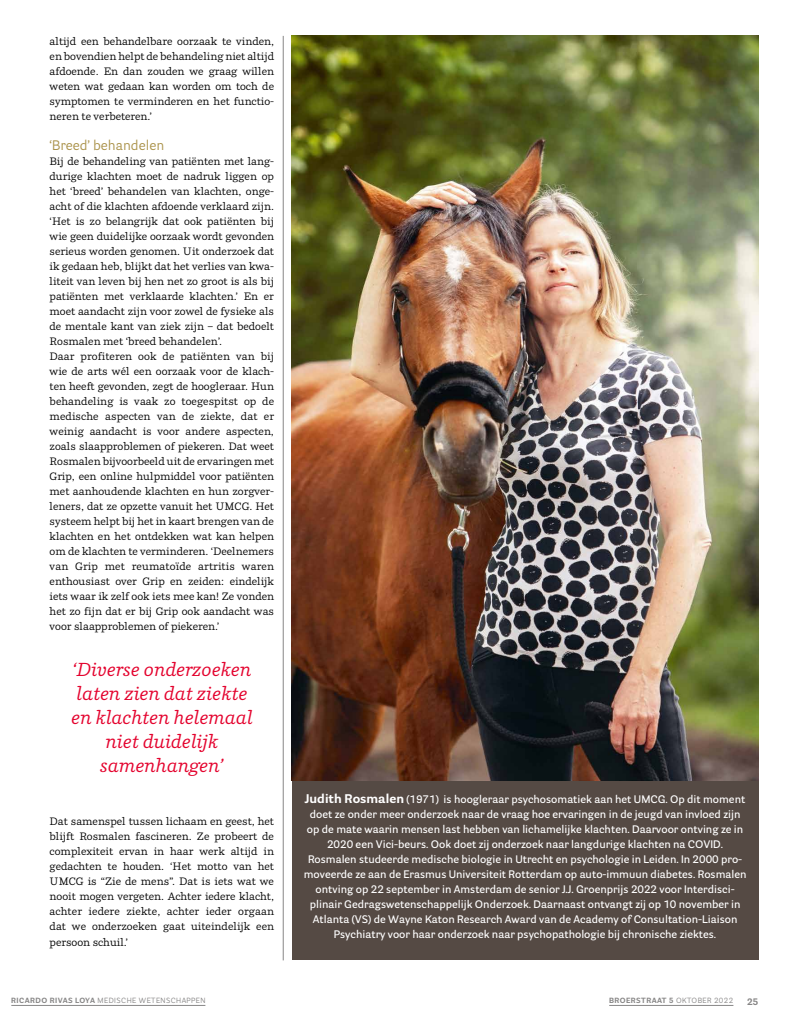
<style>
.page{position:relative;width:808px;height:1028px;background:#fff}
.page>*{position:absolute;margin:0;border:0;box-sizing:border-box;transform-origin:0 0}
.t1{font:italic 18.62px/24px "Parry";color:#e4032e;text-align:center}
.t2{font:13.75px "Parry Grotesque";color:#ab934b}
.t3{font:10.62px/15px "Parry";color:#000;text-align:justify}
.t4{font:600 10.62px/15px "Parry Grotesque";color:#fff;text-align:center}
.t5{font:700 9.38px "Parry Grotesque";color:#878686}
.t6{font:7.5px "Parry Grotesque";letter-spacing:.06em;color:#878686}
.t7{font:700 7.5px "Parry Grotesque";letter-spacing:.06em;color:#878686}
.s1{font-weight:700}
.s2{font-weight:700;font-size:12.5px}
.s3{font-weight:400}
</style>
<div class="page">
<div style="left:292px;top:638px;width:466px;height:321px;background:#554a44"></div>
<hr style="left:609px;top:1005px;width:124px;height:1px;background:#878686">
<hr style="left:283px;top:36px;width:1px;height:924px;background:#878686">
<img style="left:292px;top:36px;width:466px;height:744px">
<hr style="left:11px;top:1005px;width:194px;height:1px;background:#878686">
<p class="t3" style="left:50px;top:34px;width:226px">altijd een behandelbare oorzaak te vinden, en bovendien helpt de behandeling niet altijd afdoende. En dan zouden we graag willen weten wat gedaan kan worden om toch de symptomen te verminderen en het functio&shy;neren te verbeteren.’</p>
<p class="t2" style="left:50px;top:137px;width:116px">‘Breed’ behandelen</p>
<p class="t3" style="left:50px;top:154px;width:226px;text-align:left">Bij de behandeling van patiënten met lang&shy;durige klachten moet de nadruk liggen op het ‘breed’ behandelen van klachten, onge&shy;acht of die klachten afdoende verklaard zijn. ‘Het is zo belangrijk dat ook patiënten bij wie geen duidelijke oorzaak wordt gevonden serieus worden genomen. Uit onderzoek dat ik gedaan heb, blijkt dat het verlies van kwa&shy;liteit van leven bij hen net zo groot is als bij patiënten met verklaarde klachten.’ En er moet aandacht zijn voor zowel de fysieke als de mentale kant van ziek zijn – dat bedoelt Rosmalen met ‘breed behandelen’.<br>Daar profiteren ook de patiënten van bij wie de arts wél een oorzaak voor de klach&shy;ten heeft gevonden, zegt de hoogleraar. Hun behandeling is vaak zo toegespitst op de medische aspecten van de ziekte, dat er weinig aandacht is voor andere aspecten, zoals slaapproblemen of piekeren. Dat weet Rosmalen bijvoorbeeld uit de ervaringen met Grip, een online hulpmiddel voor patiënten met aanhoudende klachten en hun zorgver&shy;leners, dat ze opzette vanuit het UMCG. Het systeem helpt bij het in kaart brengen van de klachten en het ontdekken wat kan helpen om de klachten te verminderen. ‘Deelnemers van Grip met reumatoïde artritis waren enthousiast over Grip en zeiden: eindelijk iets waar ik zelf ook iets mee kan! Ze vonden het zo fijn dat er bij Grip ook aandacht was voor slaapproblemen of piekeren.’</p>
<h1 class="t1" style="left:71px;top:657px;width:183px">‘Diverse onderzoeken laten zien dat ziekte en klachten helemaal niet duidelijk samenhangen’</h1>
<p class="t3" style="left:50px;top:814px;width:226px">Dat samenspel tussen lichaam en geest, het blijft Rosmalen fascineren. Ze probeert de complexiteit ervan in haar werk altijd in gedachten te houden. ‘Het motto van het UMCG is “Zie de mens”. Dat is iets wat we nooit mogen vergeten. Achter iedere klacht, achter iedere ziekte, achter ieder orgaan dat we onderzoeken gaat uiteindelijk een persoon schuil.’</p>
<p class="t6" style="left:11px;top:995px;width:196px"><span class="s1">RICARDO RIVAS LOYA</span> MEDISCHE WETENSCHAPPEN</p>
<p class="t4" style="left:304px;top:791px;width:444px"><span class="s2">Judith Rosmalen</span> (1971) is hoogleraar psychosomatiek aan het UMCG. Op dit moment doet ze onder meer onderzoek naar de vraag hoe ervaringen in de jeugd van invloed zijn op de mate waarin mensen last hebben van lichamelijke klachten. Daarvoor ontving ze in 2020 een Vici-beurs. Ook doet zij onderzoek naar langdurige klachten na COVID.<br>Rosmalen studeerde medische biologie in Utrecht en psychologie in Leiden. In 2000 pro&shy;moveerde ze aan de Erasmus Universiteit Rotterdam op auto-immuun diabetes. Rosmalen ontving op 22 september in Amsterdam de senior J.J. Groenprijs 2022 voor Interdisci&shy;plinair Gedragswetenschappelijk Onderzoek. Daarnaast ontvangt zij op 10 november in Atlanta (VS) de Wayne Katon Research Award van de Academy of Consultation-Liaison Psychiatry voor haar onderzoek naar psychopathologie bij chronische ziektes.</p>
<p class="t7" style="left:609px;top:995px;width:126px">BROERSTRAAT 5 <span class="s3">OKTOBER 2022</span></p>
<p class="t5" style="left:747px;top:996px;width:13px">25</p>
</div>
